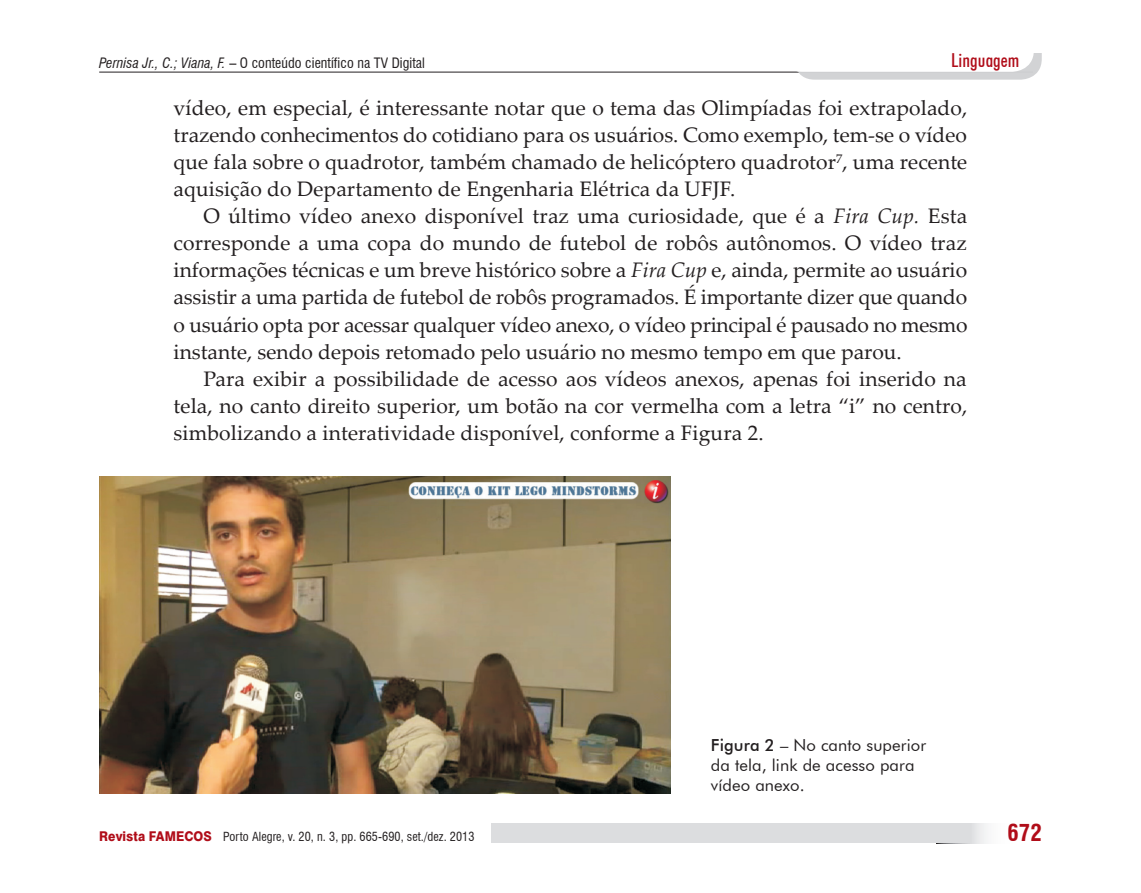
<style>
.page{position:relative;width:1141px;height:893px;background:#fff}
.page>*{position:absolute;margin:0;border:0;box-sizing:border-box;transform-origin:0 0}
.t1{font:700 condensed 22.75px "Swiss 721 BT";color:#b00d19}
.Texto{font:21px/27.1px "Palatino Linotype";letter-spacing:.005em;color:#231f20;text-align:justify}
.t2{font:500 condensed 19.25px "Futura BT";letter-spacing:.005em;color:#b00d19}
.Legenda{font:16.62px/20.1px "Futura BT";letter-spacing:.005em;color:#231f20}
.t3{font:condensed 14px "Swiss 721 BT";letter-spacing:.005em;color:#231f20}
.t4{font:condensed 12.25px "Swiss 721 BT";letter-spacing:.005em;color:#231f20}
.s1{font-style:italic}
.s2{font-weight:500}
.s3{font-weight:800;font-stretch:normal;font-size:13.47px;color:#b00d19}
</style>
<div class="page">
<svg style="left:969px;top:823px;width:18px;height:20px"></svg>
<div style="left:491px;top:823px;width:478px;height:20px;background:#dcdddf"></div>
<hr style="left:99px;top:72px;width:934px;height:1px;background:#231f20">
<div style="left:794px;top:10px;width:248px;height:70px;background:#d1d2d4;border-radius:21px"></div>
<div style="left:782px;top:1px;width:251px;height:70px;background:#fff;border-radius:21px"></div>
<div style="left:781px;top:1px;width:253px;height:71px;border:2px solid #fff;border-radius:21px"></div>
<div style="left:1021px;top:1px;width:26px;height:51px;background:#fff"></div>
<img style="left:99px;top:476px;width:572px;height:318px">
<p class="t3" style="left:99px;top:54px;width:327px"><span class="s1">Pernisa Jr., C.; Viana, F.</span> – O conteúdo científico na TV Digital</p>
<p class="t2" style="left:951px;top:48px;width:70px">Linguagem</p>
<p class="Texto" style="left:174px;top:93px;width:795px">vídeo, em especial, é interessante notar que o tema das Olimpíadas foi extrapolado, trazendo conhecimentos do cotidiano para os usuários. Como exemplo, tem-se o vídeo que fala sobre o quadrotor, também chamado de helicóptero quadrotor<sup>7</sup>, uma recente aquisição do Departamento de Engenharia Elétrica da UFJF.</p>
<p class="Texto" style="left:174px;top:202px;width:795px;text-indent:30px">O último vídeo anexo disponível traz uma curiosidade, que é a <span class="s1">Fira Cup.</span> Esta corresponde a uma copa do mundo de futebol de robôs autônomos. O vídeo traz informações técnicas e um breve histórico sobre a <span class="s1">Fira Cup</span> e, ainda, permite ao usuário assistir a uma partida de futebol de robôs programados. É importante dizer que quando o usuário opta por acessar qualquer vídeo anexo, o vídeo principal é pausado no mesmo instante, sendo depois retomado pelo usuário no mesmo tempo em que parou.</p>
<p class="Texto" style="left:174px;top:364px;width:795px;text-indent:30px">Para exibir a possibilidade de acesso aos vídeos anexos, apenas foi inserido na tela, no canto direito superior, um botão na cor vermelha com a letra “i” no centro, simbolizando a interatividade disponível, conforme a Figura 2.</p>
<p class="Legenda" style="left:711px;top:735px;width:217px"><span class="s2">Figura 2</span> – No canto superior da tela, link de acesso para vídeo anexo.</p>
<p class="t4" style="left:99px;top:829px;width:377px"><span class="s3">Revista FAMECOS</span> Porto Alegre, v. 20, n. 3, pp. 665-690, set./dez. 2013</p>
<p class="t1" style="left:1007px;top:819px;width:36px">672</p>
</div>
